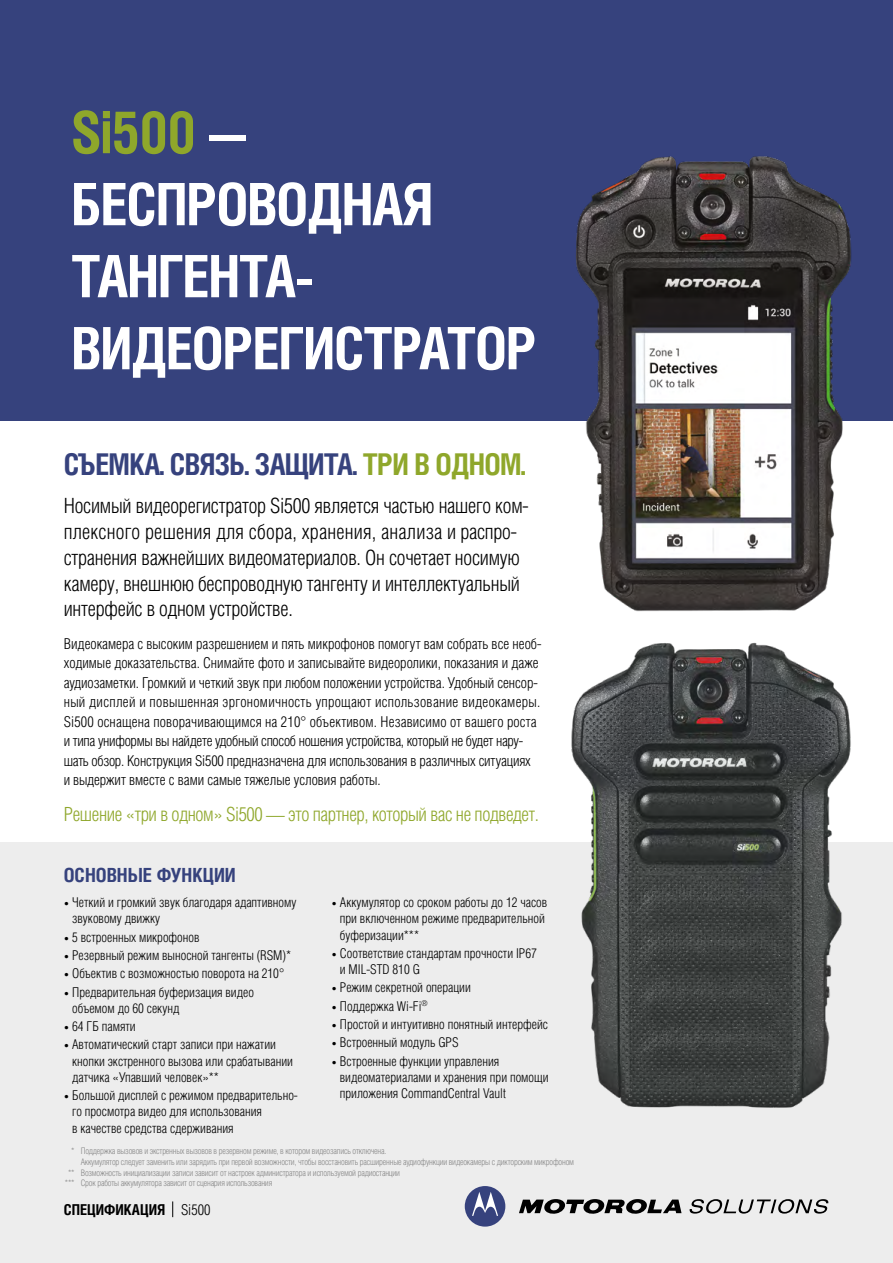
<style>
.page{position:relative;width:893px;height:1263px;background:#fff}
.page>*{position:absolute;margin:0;border:0;box-sizing:border-box;transform-origin:0 0}
.t1{font:700 58.5px/72px "Helios Cond C";letter-spacing:-.02em;color:#fff}
.t2{font:700 30px "Helios Cond C";letter-spacing:-.025em;color:#36427d}
.t3{font:21px/25.8px "Helios Cond Light C";letter-spacing:-.01em;color:#000}
.t4{font:19.5px "Helios Cond Light C";letter-spacing:-.02em;color:#8fa72b}
.t5{font:700 19.5px "Helios Cond C";color:#36427d}
.t6{font:15px/19.5px "Helios Cond Light C";color:#000}
.t7{font:700 15px "Helios Cond C";color:#000}
.t8{font:13.5px/16.2px "Helios Cond Light C";color:#000}
.t9{font:9px "Helios Cond Light C";letter-spacing:-.02em;color:#878787}
.s1{color:#8fa72b}
.s2{font-family:"Helios Cond Light C";font-weight:400}
</style>
<div class="page">
<div style="left:0;top:842px;width:893px;height:421px;background:#ededed"></div>
<img style="left:571px;top:642px;width:280px;height:466px">
<div style="left:0;top:0;width:893px;height:421px;background:#36427d"></div>
<svg style="left:172px;top:1201px;width:1px;height:16px"></svg>
<svg style="left:519px;top:1199px;width:162px;height:15px"></svg>
<svg style="left:465px;top:1186px;width:40px;height:40px"></svg>
<svg style="left:690px;top:1199px;width:138px;height:14px"></svg>
<img style="left:576px;top:156px;width:276px;height:456px">
<h1 class="t1" style="left:71px;top:95px;width:467px"><span class="s1">Si500</span> —<br>БЕСПРОВОДНАЯ<br>ТАНГЕНТА-<br>ВИДЕОРЕГИСТРАТОР</h1>
<h2 class="t2" style="left:64px;top:446px;width:463px">СЪЕМКА. СВЯЗЬ. ЗАЩИТА. <span class="s1">ТРИ В ОДНОМ.</span></h2>
<p class="t3" style="left:64px;top:493px;width:466px">Носимый видеорегистратор Si500 является частью нашего ком&shy;плексного решения для сбора, хранения, анализа и распро&shy;странения важнейших видеоматериалов. Он сочетает носимую камеру, внешнюю беспроводную тангенту и интеллектуальный интерфейс в одном устройстве.</p>
<p class="t6" style="left:64px;top:633px;width:479px">Видеокамера с высоким разрешением и пять микрофонов помогут вам собрать все необ&shy;ходимые доказательства. Снимайте фото и записывайте видеоролики, показания и даже аудиозаметки. Громкий и четкий звук при любом положении устройства. Удобный сенсор&shy;ный дисплей и повышенная эргономичность упрощают использование видеокамеры.<br>Si500 оснащена поворачивающимся на 210° объективом. Независимо от вашего роста и типа униформы вы найдете удобный способ ношения устройства, который не будет нару&shy;шать обзор. Конструкция Si500 предназначена для использования в различных ситуациях<br>и выдержит вместе с вами самые тяжелые условия работы.</p>
<h3 class="t4" style="left:64px;top:803px;width:477px">Решение «три в одном» Si500 — это партнер, который вас не подведет.</h3>
<h3 class="t5" style="left:64px;top:863px;width:174px">ОСНОВНЫЕ ФУНКЦИИ</h3>
<p class="t8" style="left:72px;top:894px;width:226px;text-indent:-8px">• Четкий и громкий звук благодаря адаптивному звуковому движку</p>
<p class="t8" style="left:64px;top:929px;width:137px">• 5 встроенных микрофонов</p>
<p class="t8" style="left:64px;top:947px;width:229px">• Резервный режим выносной тангенты (RSM)*</p>
<p class="t8" style="left:64px;top:965px;width:222px">• Объектив с возможностью поворота на 210°</p>
<p class="t8" style="left:72px;top:984px;width:183px;text-indent:-8px">• Предварительная буферизация видео объемом до 60 секунд</p>
<p class="t8" style="left:64px;top:1018px;width:73px">• 64 ГБ памяти</p>
<p class="t8" style="left:72px;top:1036px;width:222px;text-indent:-8px">• Автоматический старт записи при нажатии кнопки экстренного вызова или срабатывании датчика «Упавший человек»**</p>
<p class="t8" style="left:72px;top:1087px;width:227px;text-indent:-8px">• Большой дисплей с режимом предварительно&shy;го просмотра видео для использования<br>в качестве средства сдерживания</p>
<p class="t8" style="left:340px;top:894px;width:209px;text-indent:-8px">• Аккумулятор со сроком работы до 12 часов при включенном режиме предварительной буферизации***</p>
<p class="t8" style="left:340px;top:945px;width:199px;text-indent:-8px">• Соответствие стандартам прочности IP67 и MIL-STD 810 G</p>
<p class="t8" style="left:331px;top:979px;width:141px">• Режим секретной операции</p>
<p class="t8" style="left:331px;top:998px;width:98px">• Поддержка Wi-Fi<sup>®</sup></p>
<p class="t8" style="left:331px;top:1016px;width:218px">• Простой и интуитивно понятный интерфейс</p>
<p class="t8" style="left:331px;top:1034px;width:129px">• Встроенный модуль GPS</p>
<p class="t8" style="left:340px;top:1053px;width:210px;text-indent:-8px">• Встроенные функции управления видеоматериалами и хранения при помощи приложения CommandCentral Vault</p>
<p class="t9" style="left:71px;top:1146px;width:317px">* Поддержка вызовов и экстренных вызовов в резервном режиме, в котором видеозапись отключена.</p>
<p class="t9" style="left:81px;top:1157px;width:495px">Аккумулятор следует заменить или зарядить при первой возможности, чтобы восстановить расширенные аудиофункции видеокамеры с дикторским микрофоном</p>
<p class="t9" style="left:68px;top:1167px;width:334px">** Возможность инициализации записи зависит от настроек администратора и используемой радиостанции</p>
<p class="t9" style="left:65px;top:1178px;width:209px">*** Срок работы аккумулятора зависит от сценария использования</p>
<p class="t7" style="left:64px;top:1200px;width:148px">СПЕЦИФИКАЦИЯ <span class="s2">Si500</span></p>
</div>
